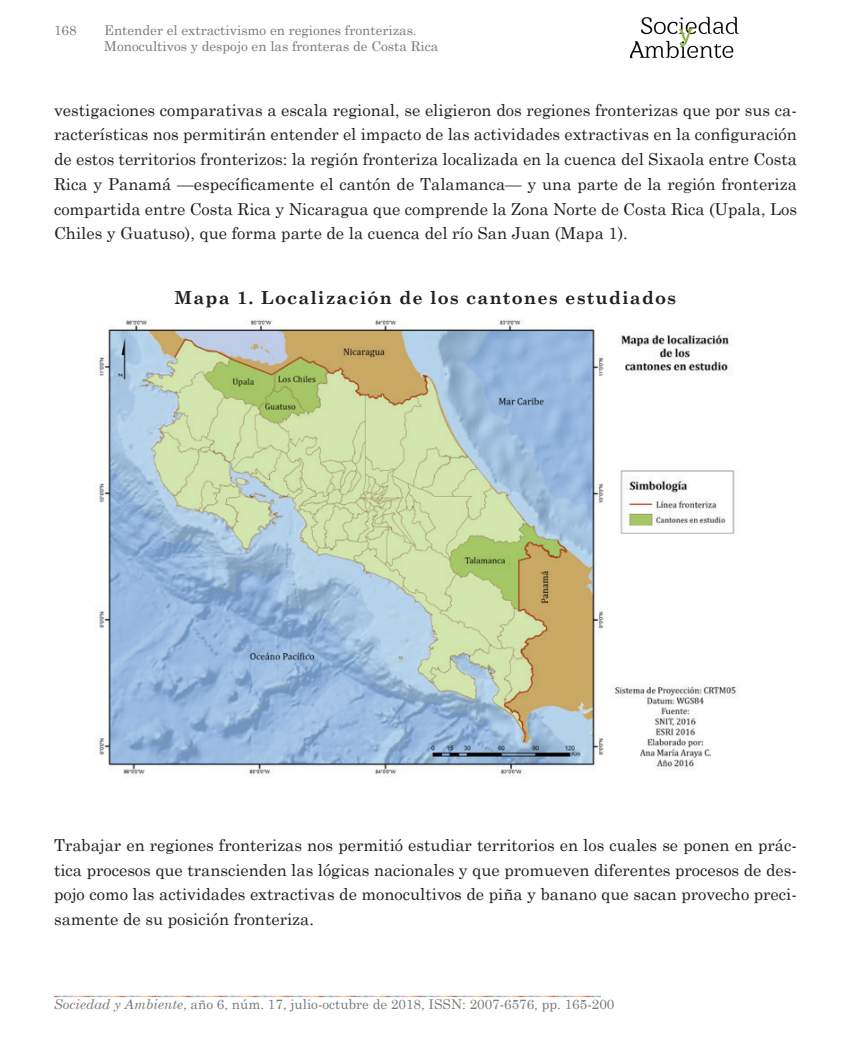
<style>
.page{position:relative;width:851px;height:1063px;background:#fff}
.page>*{position:absolute;margin:0;border:0;box-sizing:border-box;transform-origin:0 0}
.t1{font:700 18px "Century Schoolbook";letter-spacing:.06em;color:#231f20}
.t2{font:16.5px/24.8px "Century Schoolbook";color:#231f20;text-align:justify}
.t3{font:13.5px/16.2px "Century Schoolbook";color:#797978}
.s1{font-style:italic}
</style>
<div class="page">
<img style="left:629px;top:16px;width:110px;height:42px">
<img style="left:54px;top:995px;width:67px;height:3px">
<img style="left:121px;top:995px;width:66px;height:3px">
<img style="left:187px;top:995px;width:67px;height:3px">
<img style="left:254px;top:995px;width:66px;height:3px">
<img style="left:320px;top:995px;width:66px;height:3px">
<img style="left:386px;top:995px;width:67px;height:3px">
<img style="left:453px;top:995px;width:66px;height:3px">
<img style="left:519px;top:995px;width:81px;height:3px">
<img style="left:96px;top:319px;width:642px;height:458px">
<p class="t3" style="left:54px;top:21px;width:24px">168</p>
<p class="t3" style="left:104px;top:21px;width:335px">Entender el extractivismo en regiones fronterizas.<br>Monocultivos y despojo en las fronteras de Costa Rica</p>
<p class="t2" style="left:54px;top:97px;width:744px">vestigaciones comparativas a escala regional, se eligieron dos regiones fronterizas que por sus ca&shy;racterísticas nos permitirán entender el impacto de las actividades extractivas en la configuración de estos territorios fronterizos: la región fronteriza localizada en la cuenca del Sixaola entre Costa Rica y Panamá —específicamente el cantón de Talamanca— y una parte de la región fronteriza compartida entre Costa Rica y Nicaragua que comprende la Zona Norte de Costa Rica (Upala, Los Chiles y Guatuso), que forma parte de la cuenca del río San Juan (Mapa 1).</p>
<p class="t1" style="left:175px;top:286px;width:503px">Mapa 1. Localización de los cantones estudiados</p>
<p class="t2" style="left:54px;top:832px;width:744px">Trabajar en regiones fronterizas nos permitió estudiar territorios en los cuales se ponen en prác&shy;tica procesos que transcienden las lógicas nacionales y que promueven diferentes procesos de des&shy;pojo como las actividades extractivas de monocultivos de piña y banano que sacan provecho preci&shy;samente de su posición fronteriza.</p>
<p class="t3" style="left:54px;top:996px;width:562px"><span class="s1">Sociedad y Ambiente</span>, año 6, núm. 17, julio-octubre de 2018, ISSN: 2007-6576, pp. 165-200</p>
</div>
